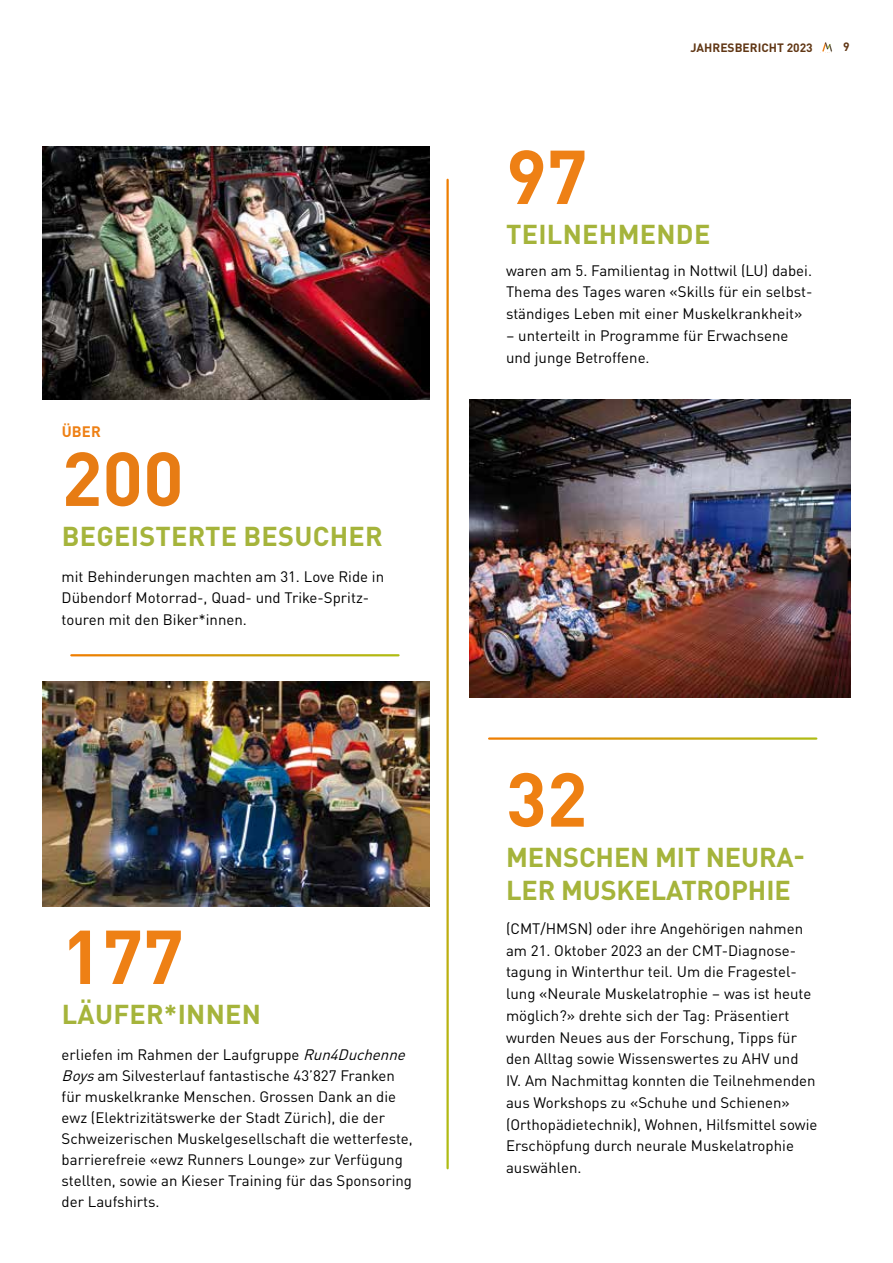
<style>
.page{position:relative;width:893px;height:1263px;background:#fff}
.page>*{position:absolute;margin:0;border:0;box-sizing:border-box;transform-origin:0 0}
.t1{font:700 75px "DIN Pro";color:#ee8015}
.t2{font:700 75px "DIN Pro";color:#e77c14}
.t3{font:700 75px "DIN Pro";color:#ee8012}
.t4{font:700 27px/33px "DIN Pro";letter-spacing:.01em;color:#a5b43b}
.t5{font:15px/21.8px "DIN Pro";color:#000}
.t6{font:700 15px "DIN Pro";color:#ee8014}
.t7{font:700 12px "DINOT";color:#613715}
.s1{font-style:italic}
</style>
<div class="page">
<svg style="left:822px;top:42px;width:10px;height:10px"></svg>
<img style="left:469px;top:400px;width:381px;height:297px">
<img style="left:43px;top:147px;width:386px;height:253px">
<img style="left:43px;top:681px;width:386px;height:225px">
<p class="t6" style="left:62px;top:420px;width:41px">ÜBER</p>
<h1 class="t2" style="left:62px;top:420px;width:124px">200</h1>
<h2 class="t4" style="left:62px;top:518px;width:323px">BEGEISTERTE BESUCHER</h2>
<p class="t5" style="left:62px;top:564px;width:324px">mit Behinderungen machten am 31. Love Ride in<br>Dübendorf Motorrad-, Quad- und Trike-Spritz&shy;touren mit den Biker*innen.</p>
<h1 class="t1" style="left:62px;top:898px;width:124px">177</h1>
<h2 class="t4" style="left:62px;top:996px;width:201px">LÄUFER*INNEN</h2>
<p class="t5" style="left:62px;top:1043px;width:353px;line-height:21px">erliefen im Rahmen der Laufgruppe <span class="s1">Run4Duchenne Boys</span>am Silvesterlauf fantastische 43’827 Franken für muskelkranke Menschen. Grossen Dank an die ewz (Elektrizitätswerke der Stadt Zürich), die der Schweizerischen Muskelgesellschaft die wetterfeste, barrierefreie «ewz Runners Lounge» zur Verfügung stellten, sowie an Kieser Training für das Sponsoring der Laufshirts.</p>
<p class="t7" style="left:691px;top:39px;width:124px">JAHRESBERICHT 2023</p>
<p class="t7" style="left:843px;top:39px;width:8px">9</p>
<h1 class="t1" style="left:506px;top:118px;width:83px">97</h1>
<h2 class="t4" style="left:506px;top:216px;width:206px">TEILNEHMENDE</h2>
<p class="t5" style="left:506px;top:258px;width:308px;text-align:justify">waren am 5. Familientag in Nottwil (LU) dabei.<br>Thema des Tages waren «Skills für ein selbst&shy;ständiges Leben mit einer Muskelkrankheit»</p>
<p class="t5" style="left:506px;top:324px;width:284px">– unterteilt in Programme für Erwachsene und junge Betroffene.</p>
<h1 class="t3" style="left:506px;top:741px;width:83px">32</h1>
<h2 class="t4" style="left:506px;top:838px;width:300px">MENSCHEN MIT NEURA-<br>LER MUSKELATROPHIE</h2>
<p class="t5" style="left:506px;top:917px;width:313px">(CMT/HMSN) oder ihre Angehörigen nahmen am 21. Oktober 2023 an der CMT-Diagnose&shy;tagung in Winterthur teil. Um die Fragestel&shy;lung «Neurale Muskelatrophie – was ist heute möglich?» drehte sich der Tag: Präsentiert wurden Neues aus der Forschung, Tipps für den Alltag sowie Wissenswertes zu AHV und IV. Am Nachmittag konnten die Teilnehmenden aus Workshops zu «Schuhe und Schienen» (Orthopädietechnik), Wohnen, Hilfsmittel sowie Erschöpfung durch neurale Muskelatrophie auswählen.</p>
</div>
